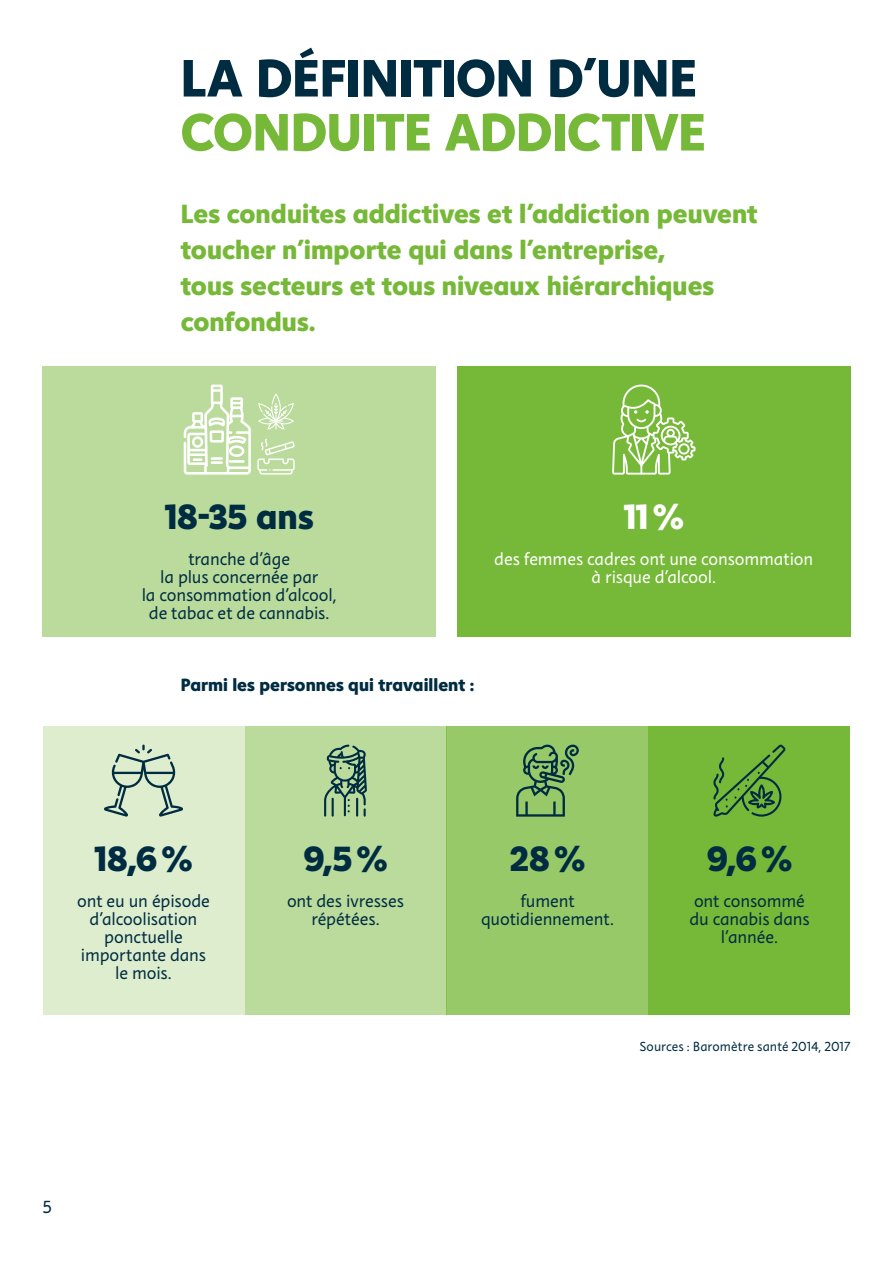
<style>
.page{position:relative;width:893px;height:1263px;background:#fff}
.page>*{position:absolute;margin:0;border:0;box-sizing:border-box;transform-origin:0 0}
.Section_-H1{font:800 54px/54px "Instant 5";letter-spacing:-.005em;color:#002c42}
.t1{font:800 36px "Instant 5";letter-spacing:-.015em;color:#002c42}
.t2{font:800 36px "Instant 5";color:#fff}
.t3{font:800 27px/36px "Instant 5";color:#76b837}
.t4{font:18px/18px "Instant 3";letter-spacing:-.005em;color:#002c42;text-align:center}
.t5{font:18px/18px "Instant 3";letter-spacing:-.005em;color:#fff;text-align:center}
.t6{font:800 18px "Instant 5";color:#002c42}
.t7{font:13.5px "Instant 3";letter-spacing:.005em;color:#002c42}
.s1{color:#76b837}
</style>
<div class="page">
<div style="left:43px;top:367px;width:393px;height:270px;background:#badb9b"></div>
<div style="left:457px;top:367px;width:393px;height:270px;background:#76b837"></div>
<svg style="left:184px;top:385px;width:67px;height:90px"></svg>
<svg style="left:257px;top:439px;width:38px;height:36px"></svg>
<svg style="left:258px;top:394px;width:36px;height:36px"></svg>
<svg style="left:612px;top:385px;width:83px;height:90px"></svg>
<div style="left:43px;top:727px;width:201px;height:288px;background:#ddedcd"></div>
<div style="left:244px;top:727px;width:202px;height:288px;background:#badb9b"></div>
<div style="left:446px;top:727px;width:202px;height:288px;background:#98c969"></div>
<div style="left:648px;top:727px;width:202px;height:288px;background:#76b837"></div>
<svg style="left:104px;top:745px;width:79px;height:72px"></svg>
<svg style="left:324px;top:745px;width:43px;height:72px"></svg>
<svg style="left:516px;top:745px;width:63px;height:72px"></svg>
<svg style="left:713px;top:744px;width:73px;height:73px"></svg>
<h1 class="Section_-H1" style="left:181px;top:50px;width:526px">LA DÉFINITION D'UNE<br><span class="s1">CONDUITE ADDICTIVE</span></h1>
<p class="t3" style="left:181px;top:195px;width:578px">Les conduites addictives et l’addiction peuvent toucher n’importe qui dans l’entreprise,<br>tous secteurs et tous niveaux hiérarchiques confondus.</p>
<p class="t1" style="left:165px;top:491px;width:150px">18-35 ans</p>
<p class="t4" style="left:142px;top:550px;width:197px">tranche d’âge<br>la plus concernée par<br>la consommation d’alcool, de tabac et de cannabis.</p>
<p class="t2" style="left:624px;top:491px;width:62px">11 %</p>
<p class="t5" style="left:494px;top:550px;width:320px">des femmes cadres ont une consommation à risque d’alcool.</p>
<p class="t6" style="left:181px;top:672px;width:295px">Parmi les personnes qui travaillent :</p>
<p class="t1" style="left:94px;top:833px;width:100px">18,6 %</p>
<p class="t4" style="left:77px;top:892px;width:134px">ont eu un épisode d’alcoolisation ponctuelle importante dans le mois.</p>
<p class="t4" style="left:43px;top:1198px;width:11px">5</p>
<p class="t1" style="left:303px;top:833px;width:86px">9,5 %</p>
<p class="t4" style="left:287px;top:892px;width:118px">ont des ivresses répétées.</p>
<p class="t1" style="left:510px;top:833px;width:77px">28 %</p>
<p class="t4" style="left:481px;top:892px;width:134px">fument quotidiennement.</p>
<p class="t1" style="left:707px;top:833px;width:87px">9,6 %</p>
<p class="t4" style="left:689px;top:892px;width:122px">ont consommé du canabis dans l'année.</p>
<p class="t7" style="left:639px;top:1038px;width:212px">Sources : Baromètre santé 2014, 2017</p>
</div>
